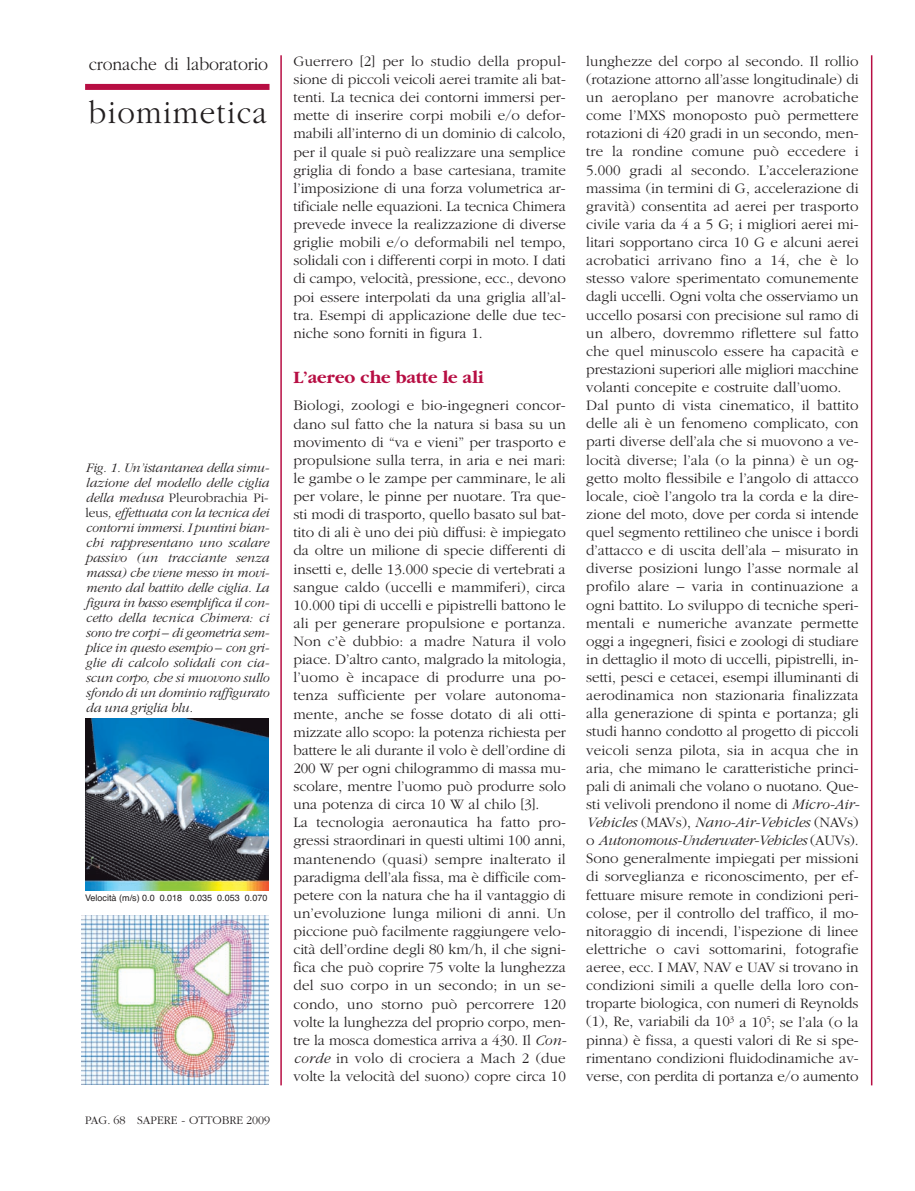
<style>
.page{position:relative;width:915px;height:1191px;background:#fff}
.page>*{position:absolute;margin:0;border:0;box-sizing:border-box;transform-origin:0 0}
.t1{font:300 33px "Garamond";letter-spacing:.05em;color:#231f20;scale:.94 1}
.t2{font:300 18.75px "Garamond";letter-spacing:-.005em;color:#231f20;scale:.94 1}
.t3{font:700 18px "Garamond";color:#b70e43}
.t4{font:300 15px/18.1px "Garamond";color:#231f20}
.t5{font:italic 300 13.5px/15px "Garamond";letter-spacing:-.02em;color:#231f20;text-align:justify}
.t6{font:300 12px "Garamond";color:#231f20}
.t7{font:9px "Helvetica";color:#231f20}
.s1{font-size:18.6px}
.s2{font-style:normal}
.s3{font-style:italic}
</style>
<div class="page">
<hr style="left:280px;top:55px;width:2px;height:1030px;background:#b70e43">
<hr style="left:870px;top:55px;width:2px;height:1030px;background:#b70e43">
<div style="left:85px;top:84px;width:184px;height:6px;background:#b70e43"></div>
<img style="left:85px;top:718px;width:184px;height:172px">
<img style="left:81px;top:916px;width:188px;height:168px">
<p class="t2" style="left:89px;top:53px;width:192px"><span class="s1">cronache di</span> laboratorio</p>
<h1 class="t1" style="left:89px;top:92px;width:191px">biomimetica</h1>
<p class="t5" style="left:86px;top:459px;width:185px">Fig. 1. Un’istantanea della simu&shy;lazione del modello delle ciglia della medusa <span class="s2">Pleurobrachia Pi&shy;leus</span>, effettuata con la tecnica dei contorni immersi. I puntini bian&shy;chi rappresentano uno scalare passivo (un tracciante senza massa) che viene messo in movi&shy;mento dal battito delle ciglia. La figura in basso esemplifica il con&shy;cetto della tecnica Chimera: ci sono tre corpi – di geometria sem&shy;plice in questo esempio – con gri&shy;glie di calcolo solidali con cia&shy;scun corpo, che si muovono sullo sfondo di un dominio raffigurato da una griglia blu.</p>
<p class="t7" style="left:85px;top:892px;width:184px">Velocità (m/s) 0.0 0.018 0.035 0.053 0.070</p>
<p class="t6" style="left:85px;top:1113px;width:187px">PAG. 68 SAPERE - OTTOBRE 2009</p>
<p class="t4" style="left:293px;top:52px;width:274px;text-align:justify">Guerrero [2] per lo studio della propul&shy;sione di piccoli veicoli aerei tramite ali bat&shy;tenti. La tecnica dei contorni immersi per&shy;mette di inserire corpi mobili e/o defor&shy;mabili all’interno di un dominio di calcolo, per il quale si può realizzare una semplice griglia di fondo a base cartesiana, tramite l’imposizione di una forza volumetrica ar&shy;tificiale nelle equazioni. La tecnica Chimera prevede invece la realizzazione di diverse griglie mobili e/o deformabili nel tempo, solidali con i differenti corpi in moto. I dati di campo, velocità, pressione, ecc., devono poi essere interpolati da una griglia all’al&shy;tra. Esempi di applicazione delle due tec&shy;niche sono forniti in figura 1.</p>
<p class="t3" style="left:293px;top:366px;width:191px">L’aereo che batte le ali</p>
<p class="t4" style="left:293px;top:396px;width:274px">Biologi, zoologi e bio-ingegneri concor&shy;dano sul fatto che la natura si basa su un movimento di “va e vieni” per trasporto e propulsione sulla terra, in aria e nei mari: le gambe o le zampe per camminare, le ali per volare, le pinne per nuotare. Tra que&shy;sti modi di trasporto, quello basato sul bat&shy;tito di ali è uno dei più diffusi: è impiegato da oltre un milione di specie differenti di insetti e, delle 13.000 specie di vertebrati a sangue caldo (uccelli e mammiferi), circa 10.000 tipi di uccelli e pipistrelli battono le ali per generare propulsione e portanza.<br>Non c’è dubbio: a madre Natura il volo piace. D’altro canto, malgrado la mitologia, l’uomo è incapace di produrre una po&shy;tenza sufficiente per volare autonoma&shy;mente, anche se fosse dotato di ali otti&shy;mizzate allo scopo: la potenza richiesta per battere le ali durante il volo è dell’ordine di 200 W per ogni chilogrammo di massa mu&shy;scolare, mentre l’uomo può produrre solo una potenza di circa 10 W al chilo [3].<br>La tecnologia aeronautica ha fatto pro&shy;gressi straordinari in questi ultimi 100 anni, mantenendo (quasi) sempre inalterato il paradigma dell’ala fissa, ma è difficile com&shy;petere con la natura che ha il vantaggio di un’evoluzione lunga milioni di anni. Un piccione può facilmente raggiungere velo&shy;cità dell’ordine degli 80 km/h, il che signi&shy;fica che può coprire 75 volte la lunghezza del suo corpo in un secondo; in un se&shy;condo, uno storno può percorrere 120 volte la lunghezza del proprio corpo, men&shy;tre la mosca domestica arriva a 430. Il <span class="s3">Con&shy;corde</span> in volo di crociera a Mach 2 (due volte la velocità del suono) copre circa 10</p>
<p class="t4" style="left:586px;top:51px;width:274px">lunghezze del corpo al secondo. Il rollio (rotazione attorno all’asse longitudinale) di un aeroplano per manovre acrobatiche come l’MXS monoposto può permettere rotazioni di 420 gradi in un secondo, men&shy;tre la rondine comune può eccedere i 5.000 gradi al secondo. L’accelerazione massima (in termini di G, accelerazione di gravità) consentita ad aerei per trasporto civile varia da 4 a 5 G; i migliori aerei mi&shy;litari sopportano circa 10 G e alcuni aerei acrobatici arrivano fino a 14, che è lo stesso valore sperimentato comunemente dagli uccelli. Ogni volta che osserviamo un uccello posarsi con precisione sul ramo di un albero, dovremmo riflettere sul fatto che quel minuscolo essere ha capacità e prestazioni superiori alle migliori macchine volanti concepite e costruite dall’uomo.<br>Dal punto di vista cinematico, il battito delle ali è un fenomeno complicato, con parti diverse dell’ala che si muovono a ve&shy;locità diverse; l’ala (o la pinna) è un og&shy;getto molto flessibile e l’angolo di attacco locale, cioè l’angolo tra la corda e la dire&shy;zione del moto, dove per corda si intende quel segmento rettilineo che unisce i bordi d’attacco e di uscita dell’ala – misurato in diverse posizioni lungo l’asse normale al profilo alare – varia in continuazione a ogni battito. Lo sviluppo di tecniche speri&shy;mentali e numeriche avanzate permette oggi a ingegneri, fisici e zoologi di studiare in dettaglio il moto di uccelli, pipistrelli, in&shy;setti, pesci e cetacei, esempi illuminanti di aerodinamica non stazionaria finalizzata alla generazione di spinta e portanza; gli studi hanno condotto al progetto di piccoli veicoli senza pilota, sia in acqua che in aria, che mimano le caratteristiche princi&shy;pali di animali che volano o nuotano. Que&shy;sti velivoli prendono il nome di <span class="s3">Micro-Air-Vehicles</span> (MAVs), <span class="s3">Nano-Air-Vehicles</span> (NAVs) o <span class="s3">Autonomous-Underwater-Vehicles</span> (AUVs).<br>Sono generalmente impiegati per missioni di sorveglianza e riconoscimento, per ef&shy;fettuare misure remote in condizioni peri&shy;colose, per il controllo del traffico, il mo&shy;nitoraggio di incendi, l’ispezione di linee elettriche o cavi sottomarini, fotografie aeree, ecc. I MAV, NAV e UAV si trovano in condizioni simili a quelle della loro con&shy;troparte biologica, con numeri di Reynolds (1), Re, variabili da 10<sup>3</sup> a 10<sup>5</sup>; se l’ala (o la pinna) è fissa, a questi valori di Re si spe&shy;rimentano condizioni fluidodinamiche av&shy;verse, con perdita di portanza e/o aumento</p>
</div>
